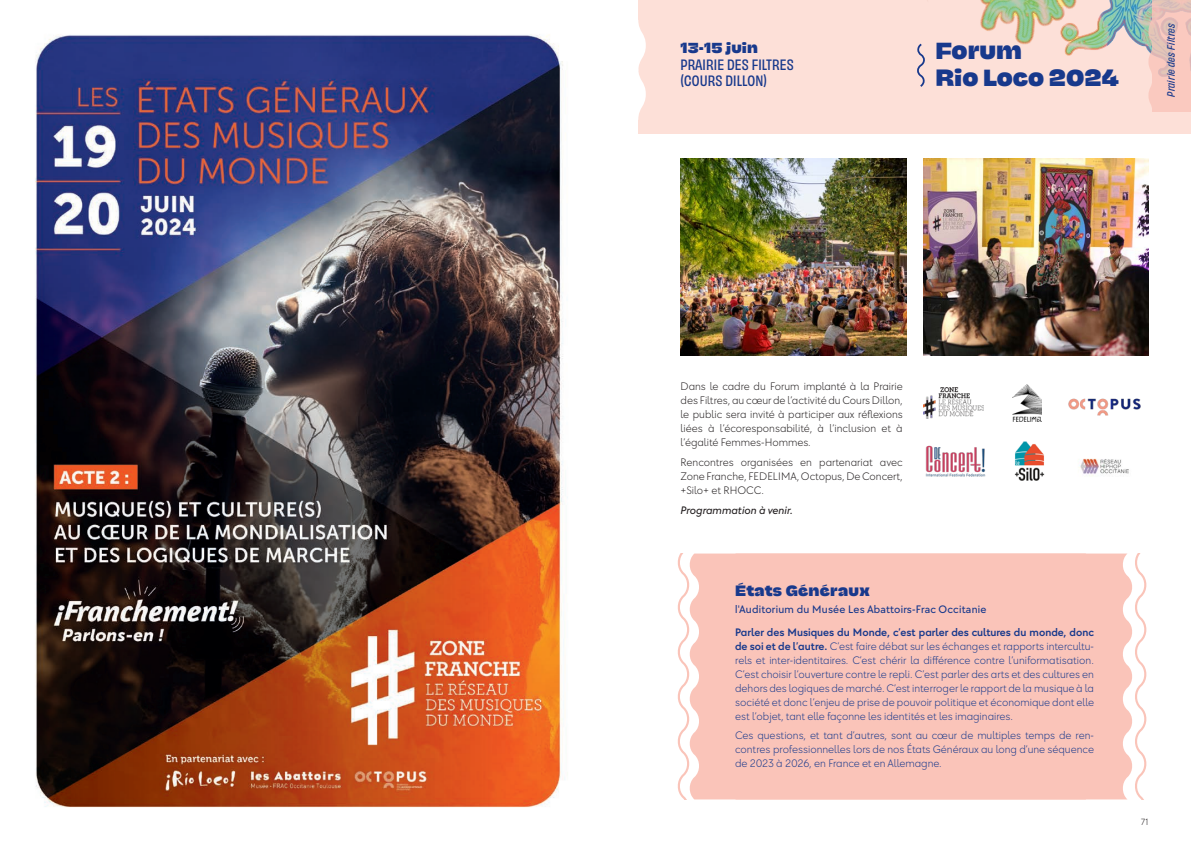
<style>
.page{position:relative;width:1191px;height:842px;background:#fff}
.page>*{position:absolute;margin:0;border:0;box-sizing:border-box;transform-origin:0 0}
.INFOS___TITRE_PAGE{font:900 22px/26.4px "Na N Jaune Midi";color:#18398c}
.SPECTACLE___Date{font:14px/16px "Obviously Narw Medi";letter-spacing:.01em;color:#18398c}
.INFOS_TITRE_2{font:900 14px "Na N Jaune Midi";letter-spacing:.02em;color:#18398c}
.SPECTACLE___Date-2{font:900 13.7px "Na N Jaune Midi";letter-spacing:.01em;color:#18398c}
.INFOS_PRATIQUE___texte{font:300 11.3px/14px "TT Chocolates";color:#18398c;text-align:justify}
.INFOS_PRATIQUE___texte-2{font:300 11.3px/14px "TT Chocolates";color:#231f20;text-align:justify}
.INFOS_TITRE_2-2{font:500 11.3px "TT Chocolates";letter-spacing:.02em;color:#18398c}
.INFOS_PRATIQUE___texte-3{font:italic 500 11.3px "TT Chocolates";color:#231f20}
.t1{font:italic 10px "Obviously Narw Medi";color:#18398c}
.t2{font:300 9.3px "TT Chocolates";color:#231f20}
.s1{font-family:"TT Chocolates Dm Bd";font-weight:400}
</style>
<div class="page">
<div style="left:638px;top:0;width:553px;height:133px;background:#fde0d8"></div>
<svg style="left:638px;top:20px;width:8px;height:99px"></svg>
<svg style="left:1135px;top:553px;width:12px;height:246px"></svg>
<svg style="left:677px;top:553px;width:11px;height:246px"></svg>
<svg style="left:688px;top:553px;width:41px;height:246px;background:#faccc3"></svg>
<div style="left:729px;top:553px;width:403px;height:246px;background:#fac4b9"></div>
<img style="left:1098px;top:0;width:54px;height:51px">
<img style="left:980px;top:0;width:118px;height:56px">
<svg style="left:917px;top:43px;width:8px;height:44px"></svg>
<svg style="left:1148px;top:15px;width:4px;height:92px"></svg>
<svg style="left:1152px;top:0;width:39px;height:112px;background:#f0c4bc"></svg>
<img style="left:925px;top:445px;width:61px;height:32px">
<img style="left:1014px;top:441px;width:31px;height:40px">
<img style="left:1012px;top:384px;width:29px;height:38px">
<img style="left:923px;top:388px;width:60px;height:30px">
<img style="left:1068px;top:398px;width:73px;height:18px">
<img style="left:1079px;top:458px;width:50px;height:18px">
<img style="left:680px;top:159px;width:226px;height:197px">
<img style="left:923px;top:159px;width:225px;height:197px">
<img style="left:35px;top:34px;width:530px;height:774px">
<p class="SPECTACLE___Date-2" style="left:680px;top:38px;width:79px">13-15 juin</p>
<p class="SPECTACLE___Date" style="left:680px;top:55px;width:115px">PRAIRIE DES FILTRES (COURS DILLON)</p>
<p class="INFOS___TITRE_PAGE" style="left:935px;top:36px;width:185px">Forum<br>Rio Loco 2024</p>
<p class="t1" style="left:1163px;top:97px;width:76px;rotate:-90deg">Prairie des Filtres</p>
<p class="INFOS_PRATIQUE___texte-2" style="left:680px;top:379px;width:224px">Dans le cadre du Forum implanté à la Prairie des Filtres, au cœur de l’activité du Cours Dillon, le public sera invité à participer aux réflexions liées à l’écoresponsabilité, à l’inclusion et à l’égalité Femmes-Hommes.</p>
<p class="INFOS_PRATIQUE___texte-2" style="left:680px;top:455px;width:224px">Rencontres organisées en partenariat avec Zone Franche, FEDELIMA, Octopus, De Concert, +Silo+ et RHOCC.</p>
<p class="INFOS_PRATIQUE___texte-3" style="left:680px;top:502px;width:114px">Programmation à venir.</p>
<p class="INFOS_TITRE_2" style="left:735px;top:580px;width:136px">États Généraux</p>
<p class="INFOS_TITRE_2-2" style="left:735px;top:601px;width:253px">l'Auditorium du Musée Les Abattoirs-Frac Occitanie</p>
<p class="INFOS_PRATIQUE___texte" style="left:735px;top:624px;width:360px"><span class="s1">Parler des Musiques du Monde, c’est parler des cultures du monde, donc de soi et de l’autre.</span> C’est faire débat sur les échanges et rapports intercultu&shy;rels et inter-identitaires. C’est chérir la différence contre l’uniformatisation.<br>C’est choisir l’ouverture contre le repli. C’est parler des arts et des cultures en dehors des logiques de marché. C’est interroger le rapport de la musique à la société et donc l’enjeu de prise de pouvoir politique et économique dont elle est l’objet, tant elle façonne les identités et les imaginaires.</p>
<p class="INFOS_PRATIQUE___texte" style="left:735px;top:728px;width:360px">Ces questions, et tant d’autres, sont au cœur de multiples temps de ren&shy;contres professionnelles lors de nos États Généraux au long d’une séquence de 2023 à 2026, en France et en Allemagne.</p>
<p class="t2" style="left:1141px;top:816px;width:9px">71</p>
</div>
